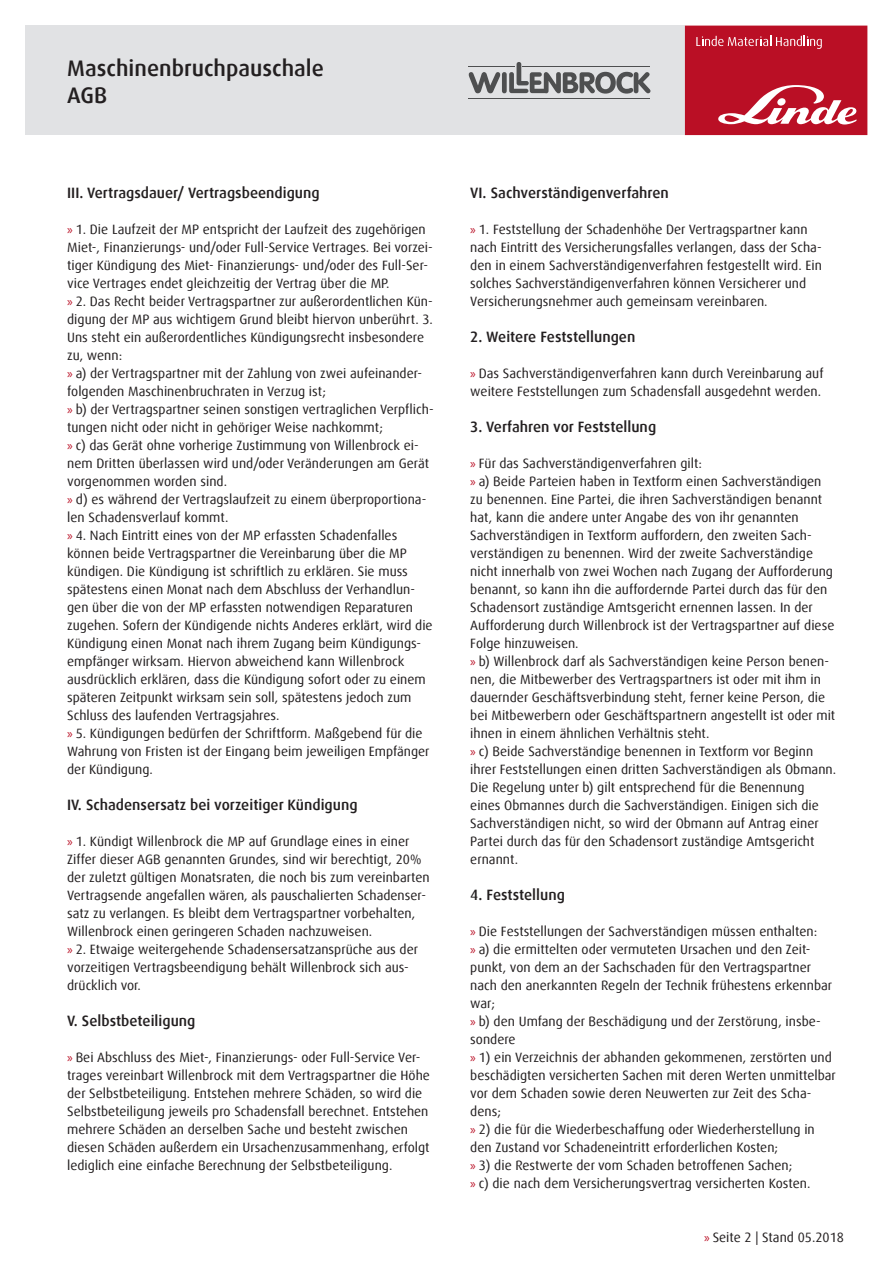
<style>
.page{position:relative;width:893px;height:1263px;background:#fff}
.page>*{position:absolute;margin:0;border:0;box-sizing:border-box;transform-origin:0 0}
.t1{font:500 22.5px/27px "Dax Offc Pro";color:#231f20}
.t2{font:500 15px "Dax Offc Pro";color:#231f20}
.t3{font:13.5px/18px "Dax Offc Pro";color:#231f20}
.s1{font-family:"Myriad Pro";color:#ba0f25}
</style>
<div class="page">
<div style="left:26px;top:26px;width:659px;height:109px;background:#e1e2e4"></div>
<svg style="left:469px;top:72px;width:31px;height:21px"></svg>
<div style="left:502px;top:72px;width:5px;height:21px;background:#4e4f50;border-radius:2px"></div>
<svg style="left:509px;top:62px;width:141px;height:32px"></svg>
<hr style="left:523px;top:67px;width:127px;height:1px;background:#4e4f50">
<hr style="left:468px;top:67px;width:47px;height:1px;background:#4e4f50">
<hr style="left:468px;top:98px;width:182px;height:1px;background:#4e4f50">
<svg style="left:685px;top:26px;width:182px;height:109px"></svg>
<h1 class="t1" style="left:67px;top:55px;width:258px">Maschinenbruchpauschale<br>AGB</h1>
<p class="t2" style="left:67px;top:183px;width:254px">III. Vertragsdauer/ Vertragsbeendigung</p>
<p class="t3" style="left:67px;top:220px;width:368px"><span class="s1">»</span> 1. Die Laufzeit der MP entspricht der Laufzeit des zugehörigen Miet-, Finanzierungs- und/oder Full-Service Vertrages. Bei vorzei&shy;tiger Kündigung des Miet- Finanzierungs- und/oder des Full-Ser&shy;vice Vertrages endet gleichzeitig der Vertrag über die MP.<br><span class="s1">»</span> 2. Das Recht beider Vertragspartner zur außerordentlichen Kün&shy;digung der MP aus wichtigem Grund bleibt hiervon unberührt. 3.<br>Uns steht ein außerordentliches Kündigungsrecht insbesondere zu, wenn:<br><span class="s1">»</span> a) der Vertragspartner mit der Zahlung von zwei aufeinander&shy;folgenden Maschinenbruchraten in Verzug ist;<br><span class="s1">»</span> b) der Vertragspartner seinen sonstigen vertraglichen Verpflich&shy;tungen nicht oder nicht in gehöriger Weise nachkommt;<br><span class="s1">»</span> c) das Gerät ohne vorherige Zustimmung von Willenbrock ei&shy;nem Dritten überlassen wird und/oder Veränderungen am Gerät vorgenommen worden sind.<br><span class="s1">»</span> d) es während der Vertragslaufzeit zu einem überproportiona&shy;len Schadensverlauf kommt.<br><span class="s1">»</span> 4. Nach Eintritt eines von der MP erfassten Schadenfalles können beide Vertragspartner die Vereinbarung über die MP kündigen. Die Kündigung ist schriftlich zu erklären. Sie muss spätestens einen Monat nach dem Abschluss der Verhandlun&shy;gen über die von der MP erfassten notwendigen Reparaturen zugehen. Sofern der Kündigende nichts Anderes erklärt, wird die Kündigung einen Monat nach ihrem Zugang beim Kündigungs&shy;empfänger wirksam. Hiervon abweichend kann Willenbrock ausdrücklich erklären, dass die Kündigung sofort oder zu einem späteren Zeitpunkt wirksam sein soll, spätestens jedoch zum Schluss des laufenden Vertragsjahres.<br><span class="s1">»</span> 5. Kündigungen bedürfen der Schriftform. Maßgebend für die Wahrung von Fristen ist der Eingang beim jeweiligen Empfänger der Kündigung.</p>
<p class="t2" style="left:67px;top:795px;width:292px">IV. Schadensersatz bei vorzeitiger Kündigung</p>
<p class="t3" style="left:67px;top:832px;width:364px"><span class="s1">»</span> 1. Kündigt Willenbrock die MP auf Grundlage eines in einer Ziffer dieser AGB genannten Grundes, sind wir berechtigt, 20% der zuletzt gültigen Monatsraten, die noch bis zum vereinbarten Vertragsende angefallen wären, als pauschalierten Schadenser&shy;satz zu verlangen. Es bleibt dem Vertragspartner vorbehalten, Willenbrock einen geringeren Schaden nachzuweisen.<br><span class="s1">»</span> 2. Etwaige weitergehende Schadensersatzansprüche aus der vorzeitigen Vertragsbeendigung behält Willenbrock sich aus&shy;drücklich vor.</p>
<p class="t2" style="left:67px;top:1011px;width:130px">V. Selbstbeteiligung</p>
<p class="t3" style="left:67px;top:1048px;width:364px"><span class="s1">»</span> Bei Abschluss des Miet-, Finanzierungs- oder Full-Service Ver&shy;trages vereinbart Willenbrock mit dem Vertragspartner die Höhe der Selbstbeteiligung. Entstehen mehrere Schäden, so wird die Selbstbeteiligung jeweils pro Schadensfall berechnet. Entstehen mehrere Schäden an derselben Sache und besteht zwischen diesen Schäden außerdem ein Ursachenzusammenhang, erfolgt lediglich eine einfache Berechnung der Selbstbeteiligung.</p>
<p class="t2" style="left:470px;top:183px;width:200px">VI. Sachverständigenverfahren</p>
<p class="t3" style="left:470px;top:220px;width:353px"><span class="s1">»</span> 1. Feststellung der Schadenhöhe Der Vertragspartner kann nach Eintritt des Versicherungsfalles verlangen, dass der Scha&shy;den in einem Sachverständigenverfahren festgestellt wird. Ein solches Sachverständigenverfahren können Versicherer und Versicherungsnehmer auch gemeinsam vereinbaren.</p>
<p class="t2" style="left:470px;top:327px;width:167px">2. Weitere Feststellungen</p>
<p class="t3" style="left:470px;top:364px;width:355px"><span class="s1">»</span> Das Sachverständigenverfahren kann durch Vereinbarung auf weitere Feststellungen zum Schadensfall ausgedehnt werden.</p>
<p class="t2" style="left:470px;top:417px;width:187px">3. Verfahren vor Feststellung</p>
<p class="t3" style="left:470px;top:454px;width:367px"><span class="s1">»</span> Für das Sachverständigenverfahren gilt:<br><span class="s1">»</span> a) Beide Parteien haben in Textform einen Sachverständigen zu benennen. Eine Partei, die ihren Sachverständigen benannt hat, kann die andere unter Angabe des von ihr genannten Sachverständigen in Textform auffordern, den zweiten Sach&shy;verständigen zu benennen. Wird der zweite Sachverständige nicht innerhalb von zwei Wochen nach Zugang der Aufforderung benannt, so kann ihn die auffordernde Partei durch das für den Schadensort zuständige Amtsgericht ernennen lassen. In der Aufforderung durch Willenbrock ist der Vertragspartner auf diese Folge hinzuweisen.<br><span class="s1">»</span> b) Willenbrock darf als Sachverständigen keine Person benen&shy;nen, die Mitbewerber des Vertragspartners ist oder mit ihm in dauernder Geschäftsverbindung steht, ferner keine Person, die bei Mitbewerbern oder Geschäftspartnern angestellt ist oder mit ihnen in einem ähnlichen Verhältnis steht.<br><span class="s1">»</span> c) Beide Sachverständige benennen in Textform vor Beginn ihrer Feststellungen einen dritten Sachverständigen als Obmann.<br>Die Regelung unter b) gilt entsprechend für die Benennung eines Obmannes durch die Sachverständigen. Einigen sich die Sachverständigen nicht, so wird der Obmann auf Antrag einer Partei durch das für den Schadensort zuständige Amtsgericht ernannt.</p>
<p class="t2" style="left:470px;top:885px;width:96px">4. Feststellung</p>
<p class="t3" style="left:470px;top:922px;width:367px"><span class="s1">»</span> Die Feststellungen der Sachverständigen müssen enthalten:<br><span class="s1">»</span> a) die ermittelten oder vermuteten Ursachen und den Zeit&shy;punkt, von dem an der Sachschaden für den Vertragspartner nach den anerkannten Regeln der Technik frühestens erkennbar war;<br><span class="s1">»</span> b) den Umfang der Beschädigung und der Zerstörung, insbe&shy;sondere<br><span class="s1">»</span> 1) ein Verzeichnis der abhanden gekommenen, zerstörten und beschädigten versicherten Sachen mit deren Werten unmittelbar vor dem Schaden sowie deren Neuwerten zur Zeit des Scha&shy;dens;<br><span class="s1">»</span> 2) die für die Wiederbeschaffung oder Wiederherstellung in den Zustand vor Schadeneintritt erforderlichen Kosten;<br><span class="s1">»</span> 3) die Restwerte der vom Schaden betroffenen Sachen;<br><span class="s1">»</span> c) die nach dem Versicherungsvertrag versicherten Kosten.</p>
<p class="t3" style="left:704px;top:1228px;width:141px"><span class="s1">»</span> Seite 2 | Stand 05.2018</p>
</div>
